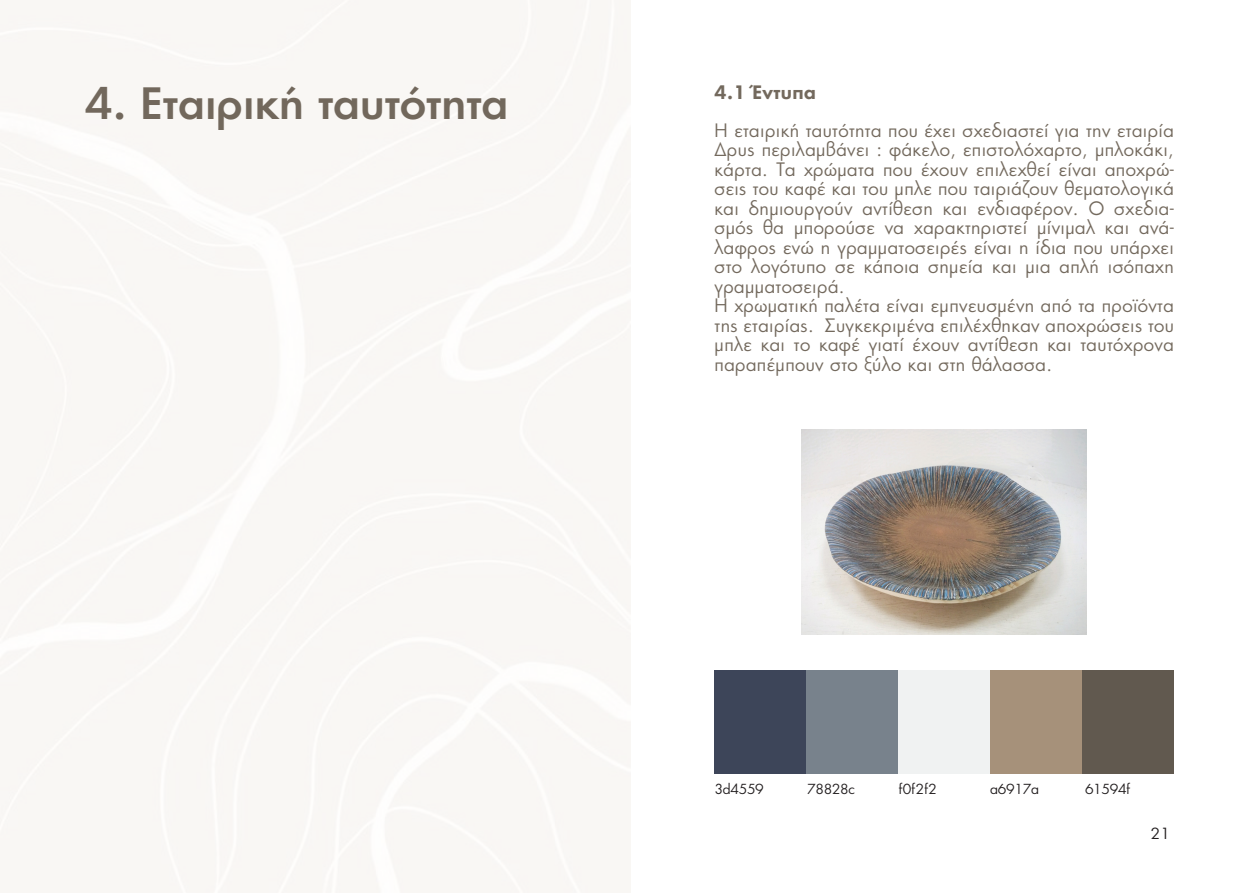
<style>
.page{position:relative;width:1259px;height:893px;background:#fff}
.page>*{position:absolute;margin:0;border:0;box-sizing:border-box;transform-origin:0 0}
.t1{font:500 42px "PF Futura Neu";color:#72685c}
.t2{font:18px/19.5px "PF Futura Neu";letter-spacing:.02em;color:#73695d;text-align:justify}
.t3{font:600 18px "PF Futura Neu";letter-spacing:.02em;color:#73695d}
.t4{font:15px "PF Futura Neu";color:#231f20}
.t5{font:13.5px "PF Futura Neu";letter-spacing:-.02em;color:#231f20}
</style>
<div class="page">
<img style="left:802px;top:429px;width:284px;height:205px">
<div style="left:714px;top:670px;width:92px;height:104px;background:#3d4559"></div>
<div style="left:806px;top:670px;width:92px;height:104px;background:#78828c"></div>
<div style="left:898px;top:670px;width:92px;height:104px;background:#f0f2f2"></div>
<div style="left:990px;top:670px;width:91px;height:104px;background:#a6917a"></div>
<div style="left:1082px;top:670px;width:92px;height:104px;background:#61594f"></div>
<p class="t1" style="left:85px;top:75px;width:425px">4. Εταιρική ταυτότητα</p>
<p class="t3" style="left:714px;top:80px;width:103px">4.1 Έντυπα</p>
<p class="t2" style="left:714px;top:120px;width:461px">Η εταιρική ταυτότητα που έχει σχεδιαστεί για την εταιρία Δρυς περιλαμβάνει : φάκελο, επιστολόχαρτο, μπλοκάκι, κάρτα. Τα χρώματα που έχουν επιλεχθεί είναι αποχρώ&shy;σεις του καφέ και του μπλε που ταιριάζουν θεματολογικά και δημιουργούν αντίθεση και ενδιαφέρον. Ο σχεδια&shy;σμός θα μπορούσε να χαρακτηριστεί μίνιμαλ και ανά&shy;λαφρος ενώ η γραμματοσειρές είναι η ίδια που υπάρχει στο λογότυπο σε κάποια σημεία και μια απλή ισόπαχη γραμματοσειρά.</p>
<p class="t2" style="left:714px;top:296px;width:461px">Η χρωματική παλέτα είναι εμπνευσμένη από τα προϊόντα της εταιρίας. Συγκεκριμένα επιλέχθηκαν αποχρώσεις του μπλε και το καφέ γιατί έχουν αντίθεση και ταυτόχρονα παραπέμπουν στο ξύλο και στη θάλασσα.</p>
<p class="t5" style="left:714px;top:781px;width:51px">3d4559</p>
<p class="t5" style="left:807px;top:781px;width:49px">78828c</p>
<p class="t5" style="left:899px;top:781px;width:39px">f0f2f2</p>
<p class="t5" style="left:990px;top:781px;width:50px">a6917a</p>
<p class="t5" style="left:1085px;top:781px;width:47px">61594f</p>
<p class="t4" style="left:1150px;top:823px;width:21px">21</p>
</div>
